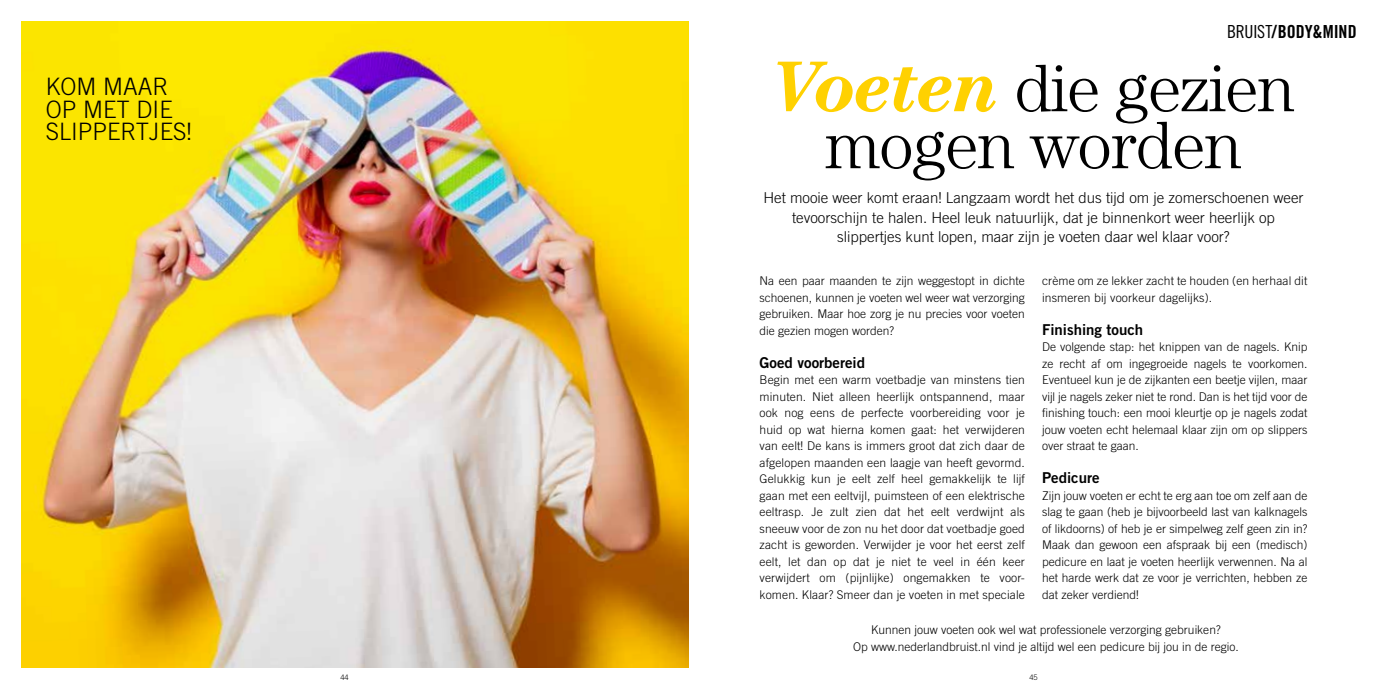
<style>
.page{position:relative;width:1378px;height:689px;background:#fff}
.page>*{position:absolute;margin:0;border:0;box-sizing:border-box;transform-origin:0 0}
.t1{font:300 67.5px/57px "Century Std";letter-spacing:-.02em;color:#000;text-align:center}
.t2{font:300 24px/22.5px "Trade Gothic LT Std";color:#000}
.t3{font:18px "Trade Gothic LT Std Bd Cn 20";color:#000}
.t4{font:300 15px/19.5px "Trade Gothic LT Std";color:#000;text-align:center}
.t5{font:15px "Trade Gothic LT Std Bd 2";color:#000}
.t6{font:300 12px/16.5px "Trade Gothic LT Std";color:#000;text-align:justify}
.t7{font:300 7.5px "Trade Gothic LT Std";color:#000}
.s1{font-family:"Trade Gothic LT Std Cn 18"}
.s2{font-weight:700;font-style:italic;font-size:72px;color:#ffd101}
</style>
<div class="page">
<img style="left:21px;top:21px;width:668px;height:647px">
<h2 class="t2" style="left:46px;top:75px;width:147px">KOM MAAR<br>OP MET DIE<br>SLIPPERTJES!</h2>
<h3 class="t3" style="left:1227px;top:21px;width:131px"><span class="s1">BRUIST</span>/BODY&amp;MIND</h3>
<h1 class="t1" style="left:772px;top:59px;width:524px"><span class="s2">Voeten</span> die gezien mogen worden</h1>
<p class="t4" style="left:763px;top:188px;width:542px">Het mooie weer komt eraan! Langzaam wordt het dus tijd om je zomerschoenen weer tevoorschijn te halen. Heel leuk natuurlijk, dat je binnenkort weer heerlijk op slippertjes kunt lopen, maar zijn je voeten daar wel klaar voor?</p>
<p class="t6" style="left:1042px;top:272px;width:267px">crème om ze lekker zacht te houden (en herhaal dit insmeren bij voorkeur dagelijks).</p>
<p class="t5" style="left:1042px;top:320px;width:103px">Finishing touch</p>
<p class="t6" style="left:1042px;top:338px;width:267px">De volgende stap: het knippen van de nagels. Knip ze recht af om ingegroeide nagels te voorkomen.<br>Eventueel kun je de zijkanten een beetje vijlen, maar vijl je nagels zeker niet te rond. Dan is het tijd voor de finishing touch: een mooi kleurtje op je nagels zodat jouw voeten echt helemaal klaar zijn om op slippers over straat te gaan.</p>
<p class="t5" style="left:1042px;top:468px;width:59px">Pedicure</p>
<p class="t6" style="left:1042px;top:487px;width:267px">Zijn jouw voeten er echt te erg aan toe om zelf aan de slag te gaan (heb je bijvoorbeeld last van kalknagels of likdoorns) of heb je er simpelweg zelf geen zin in?<br>Maak dan gewoon een afspraak bij een (medisch) pedicure en laat je voeten heerlijk verwennen. Na al het harde werk dat ze voor je verrichten, hebben ze dat zeker verdiend!</p>
<p class="t6" style="left:759px;top:272px;width:267px">Na een paar maanden te zijn weggestopt in dichte schoenen, kunnen je voeten wel weer wat verzorging gebruiken. Maar hoe zorg je nu precies voor voeten die gezien mogen worden?</p>
<p class="t5" style="left:759px;top:353px;width:107px">Goed voorbereid</p>
<p class="t6" style="left:759px;top:371px;width:267px">Begin met een warm voetbadje van minstens tien minuten. Niet alleen heerlijk ontspannend, maar ook nog eens de perfecte voorbereiding voor je huid op wat hierna komen gaat: het verwijderen van eelt! De kans is immers groot dat zich daar de afgelopen maanden een laagje van heeft gevormd.<br>Gelukkig kun je eelt zelf heel gemakkelijk te lijf gaan met een eeltvijl, puimsteen of een elektrische eeltrasp. Je zult zien dat het eelt verdwijnt als sneeuw voor de zon nu het door dat voetbadje goed zacht is geworden. Verwijder je voor het eerst zelf eelt, let dan op dat je niet te veel in één keer verwijdert om (pijnlijke) ongemakken te voor&shy;komen. Klaar? Smeer dan je voeten in met speciale</p>
<p class="t6" style="left:853px;top:621px;width:387px;line-height:17px;text-align:center">Kunnen jouw voeten ook wel wat professionele verzorging gebruiken?<br>Op www.nederlandbruist.nl vind je altijd wel een pedicure bij jou in de regio.</p>
<p class="t7" style="left:340px;top:672px;width:10px">44</p>
<p class="t7" style="left:1029px;top:672px;width:10px">45</p>
</div>
